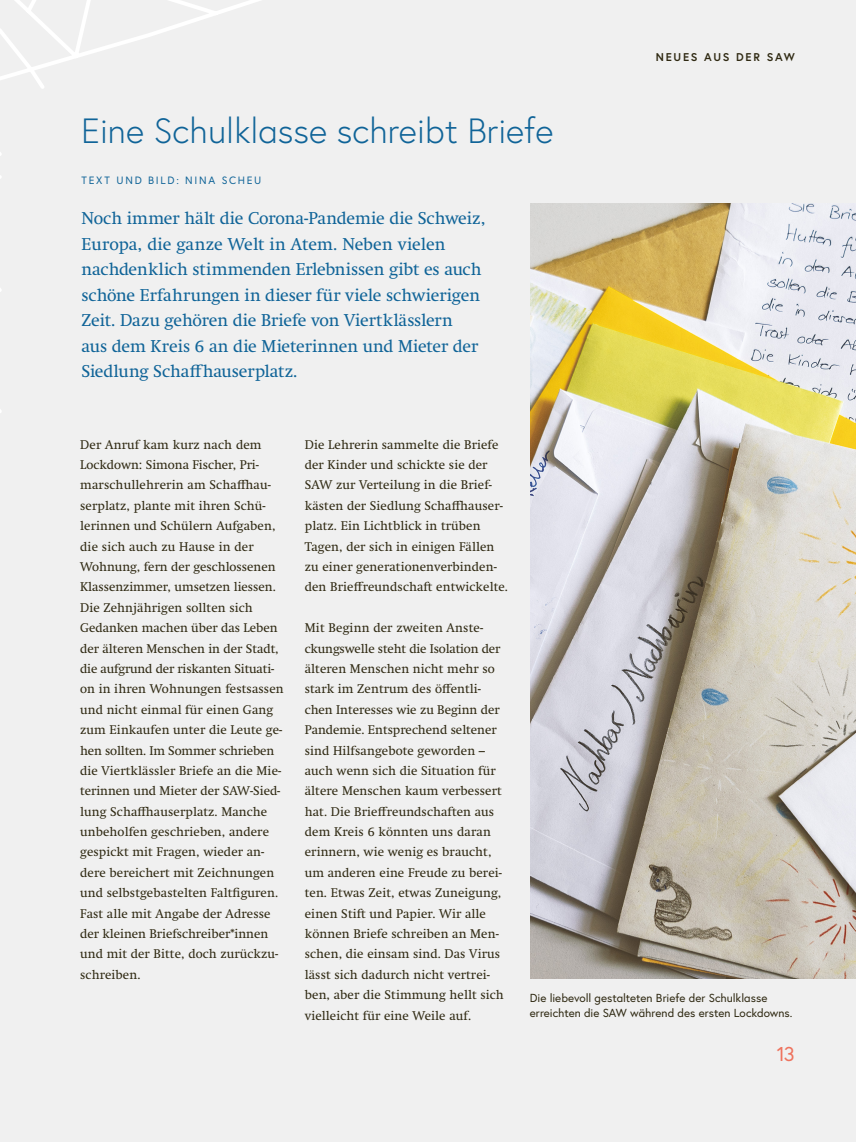
<style>
.page{position:relative;width:856px;height:1142px;background:#fff}
.page>*{position:absolute;margin:0;border:0;box-sizing:border-box;transform-origin:0 0}
.Übertitel_Kategorie{font:300 35px "Europa";color:#106498}
.Pagina_Rechtsbündig{font:20px "Europa";color:#ee735e}
.Lead_Liebe_SAW{font:17.5px/25.5px "Swift Neue LT Pro";color:#106498}
.Fliesstext__optimum{font:12.88px/20.4px "Swift Neue LT Pro";letter-spacing:.01em;color:#2f2912}
.Legende_Neu___unten{font:11.62px/15.2px "Europa";color:#2f2912}
.RUBRIKTITEL{font:700 11.25px "Europa";letter-spacing:.15em;color:#2f2912}
.Spitzmarke_Kategorie{font:10.62px "Europa";letter-spacing:.165em;color:#106498}
</style>
<div class="page">
<div style="left:0;top:0;width:856px;height:1141px;background:#f0f0f0"></div>
<svg style="left:0;top:0;width:261px;height:413px"></svg>
<img style="left:530px;top:204px;width:326px;height:774px">
<p class="Übertitel_Kategorie" style="left:81px;top:109px;width:474px">Eine Schulklasse schreibt Briefe</p>
<p class="Spitzmarke_Kategorie" style="left:81px;top:173px;width:181px">TEXT UND BILD: NINA SCHEU</p>
<p class="Lead_Liebe_SAW" style="left:81px;top:205px;width:405px">Noch immer hält die Corona-Pandemie die Schweiz, Europa, die ganze Welt in Atem. Neben vielen nachdenklich stimmenden Erlebnissen gibt es auch schöne Erfahrungen in dieser für viele schwierigen Zeit. Dazu gehören die Briefe von Viertklässlern<br>aus dem Kreis 6 an die Mieterinnen und Mieter der Siedlung Schaffhauserplatz.</p>
<p class="RUBRIKTITEL" style="left:656px;top:50px;width:141px">NEUES AUS DER SAW</p>
<p class="Fliesstext__optimum" style="left:80px;top:434px;width:205px">Der Anruf kam kurz nach dem<br>Lockdown: Simona Fischer, Pri&shy;marschullehrerin am Schaffhau&shy;serplatz, plante mit ihren Schü&shy;lerinnen und Schülern Aufgaben, die sich auch zu Hause in der<br>Wohnung, fern der geschlossenen<br>Klassenzimmer, umsetzen liessen.<br>Die Zehnjährigen sollten sich<br>Gedanken machen über das Leben der älteren Menschen in der Stadt, die aufgrund der riskanten Situati&shy;on in ihren Wohnungen festsassen und nicht einmal für einen Gang zum Einkaufen unter die Leute ge&shy;hen sollten. Im Sommer schrieben die Viertklässler Briefe an die Mie&shy;terinnen und Mieter der SAW-Sied&shy;lung Schaffhauserplatz. Manche unbeholfen geschrieben, andere gespickt mit Fragen, wieder an&shy;dere bereichert mit Zeichnungen und selbstgebastelten Faltfiguren.<br>Fast alle mit Angabe der Adresse der kleinen Briefschreiber*innen und mit der Bitte, doch zurückzu&shy;schreiben.</p>
<p class="Fliesstext__optimum" style="left:305px;top:434px;width:205px">Die Lehrerin sammelte die Briefe der Kinder und schickte sie der SAW zur Verteilung in die Brief&shy;kästen der Siedlung Schaffhauser&shy;platz. Ein Lichtblick in trüben Tagen, der sich in einigen Fällen zu einer generationenverbinden&shy;den Brieffreundschaft entwickelte.</p>
<p class="Fliesstext__optimum" style="left:305px;top:617px;width:200px">Mit Beginn der zweiten Anste-- ckungswelle steht die Isolation der älteren Menschen nicht mehr so stark im Zentrum des öffentli&shy;chen Interesses wie zu Beginn der<br>Pandemie. Entsprechend seltener sind Hilfsangebote geworden – auch wenn sich die Situation für ältere Menschen kaum verbessert hat. Die Brieffreundschaften aus dem Kreis 6 könnten uns daran erinnern, wie wenig es braucht, um anderen eine Freude zu berei&shy;ten. Etwas Zeit, etwas Zuneigung, einen Stift und Papier. Wir alle können Briefe schreiben an Men&shy;schen, die einsam sind. Das Virus lässt sich dadurch nicht vertrei&shy;ben, aber die Stimmung hellt sich vielleicht für eine Weile auf.</p>
<p class="Legende_Neu___unten" style="left:530px;top:989px;width:264px">Die liebevoll gestalteten Briefe der Schulklasse erreichten die SAW während des ersten Lockdowns.</p>
<p class="Pagina_Rechtsbündig" style="left:776px;top:1040px;width:20px">13</p>
</div>
